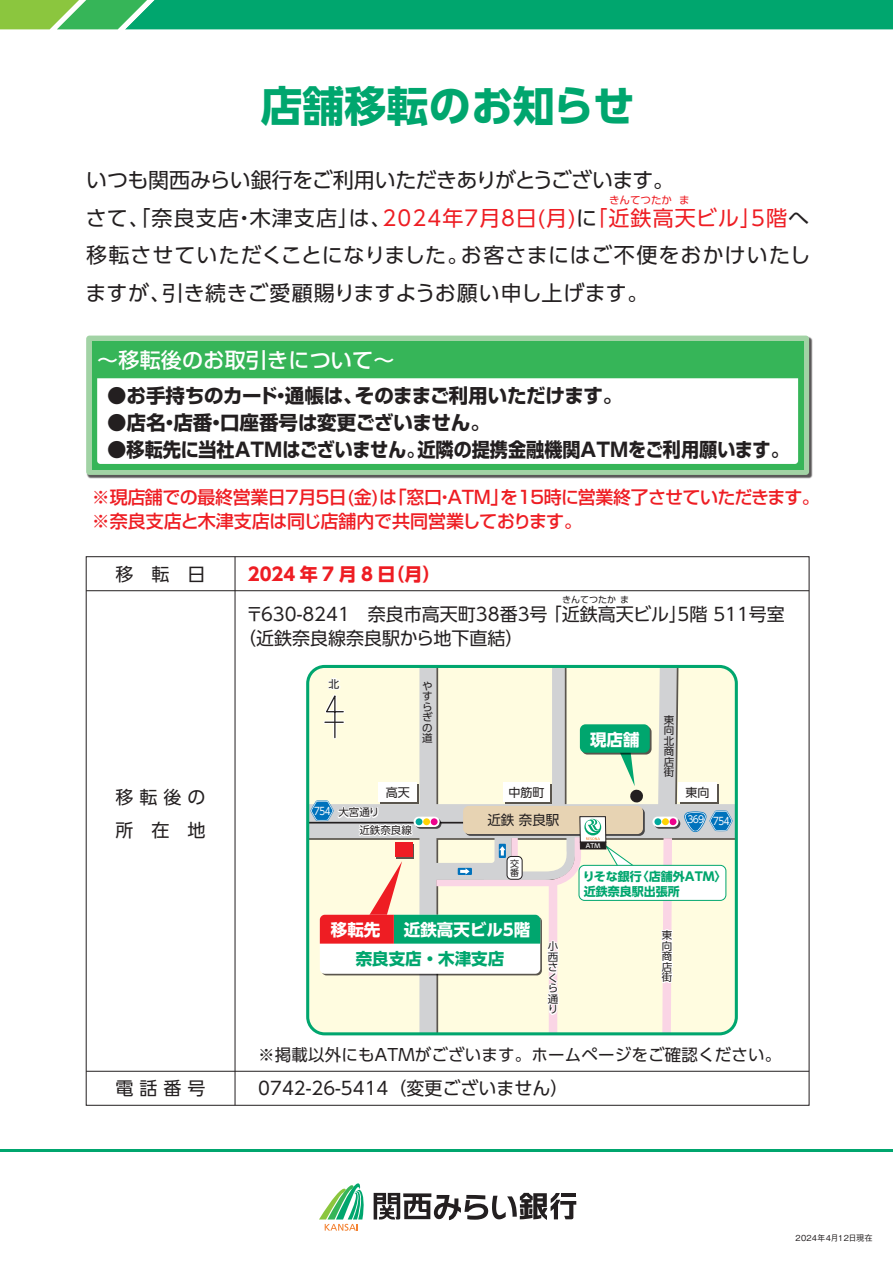
<style>
.page{position:relative;width:893px;height:1263px;background:#fff}
.page>*{position:absolute;margin:0;border:0;box-sizing:border-box;transform-origin:0 0}
.t1{font:700 42px "UD Shin Go Pro";color:#00a66e}
.t2{font:21px/37.5px "UD Shin Go Pro";letter-spacing:.015em;color:#231f20}
.t3{font:500 21px "Shin Go Pro";letter-spacing:.01em;color:#fff}
.t4{font:700 19.5px "Shin Go Pro";color:#231f20}
.t5{font:18px/33px "UD Shin Go Pro";color:#231f20}
.t6{font:500 18px/24px "Shin Go Pro";letter-spacing:-.02em;color:#ee1d23}
.t7{font:700 18px "UD Shin Go Pro";color:#ee1d23}
.t8{font:16.5px "UD Shin Go Pro";letter-spacing:.01em;color:#231f20}
.t9{font:700 16.5px "UD Shin Go Pro";color:#fff}
.t10{font:700 16.5px "UD Shin Go Pro";color:#00a66e}
.t11{font:13.5px "UD Shin Go Pro";color:#231f20}
.t12{font:700 12px/15px "UD Shin Go Pro";color:#00a66e}
.t13{font:12px "UD Shin Go Pro";color:#231f20}
.t14{font:11.25px "UD Shin Go Pro";color:#231f20;scale:1.04 1}
.t15{font:10.5px/10.5px "UD Shin Go Pro";color:#231f20}
.t16{font:10.5px "UD Shin Go Pro";color:#ee1d23}
.t17{font:10.35px "UD Shin Go Pro";letter-spacing:-.05em;color:#fff;scale:.85 1}
.t18{font:9.75px "UD Shin Go Pro";color:#fff;scale:.95 1}
.t19{font:9px/9px "UD Shin Go Pro";color:#231f20}
.t20{font:500 8.25px "Gothic BBB Pro";letter-spacing:.025em;color:#231f20}
.t21{font:500 6px "UD Shin Go Pro";color:#fff}
.s1{color:#ee1d23}
</style>
<div class="page">
<svg style="left:0;top:0;width:893px;height:29px;background:#11aa6b"></svg>
<hr style="left:0;top:1150px;width:893px;height:2px;background:#00a66e">
<svg style="left:319px;top:1183px;width:45px;height:48px"></svg>
<svg style="left:374px;top:1193px;width:202px;height:27px"></svg>
<img style="left:87px;top:336px;width:726px;height:143px">
<div style="left:86px;top:336px;width:723px;height:139px;background:#a2d3a5;border-radius:3px"></div>
<div style="left:92px;top:341px;width:712px;height:128px;background:#36b558"></div>
<div style="left:97px;top:378px;width:701px;height:86px;background:#fff"></div>
<hr style="left:86px;top:590px;width:723px;height:1px;background:#231f20">
<hr style="left:86px;top:1071px;width:723px;height:1px;background:#231f20">
<hr style="left:235px;top:557px;width:1px;height:548px;background:#231f20">
<svg style="left:310px;top:669px;width:424px;height:365px;background:#f4f3db"></svg>
<hr style="left:308px;top:822px;width:272px;height:1px;background:#231f20">
<svg style="left:654px;top:818px;width:26px;height:11px"></svg>
<svg style="left:652px;top:817px;width:26px;height:10px"></svg>
<div style="left:670px;top:818px;width:6px;height:7px;background:#ed028c;border-radius:50%"></div>
<div style="left:662px;top:818px;width:7px;height:7px;background:#fed304;border-radius:50%"></div>
<div style="left:654px;top:818px;width:7px;height:7px;background:#00a99d;border-radius:50%"></div>
<div style="left:680px;top:784px;width:39px;height:20px;background:#5a554d"></div>
<div style="left:678px;top:782px;width:39px;height:20px;background:#fff"></div>
<div style="left:549px;top:882px;width:8px;height:152px;background:#fad5e5"></div>
<svg style="left:658px;top:830px;width:18px;height:201px"></svg>
<svg style="left:582px;top:726px;width:70px;height:28px"></svg>
<div style="left:580px;top:724px;width:70px;height:29px;background:#00a66e;border-radius:6px"></div>
<svg style="left:684px;top:810px;width:49px;height:22px"></svg>
<div style="left:579px;top:865px;width:147px;height:35px;background:#fff;border-radius:6px"></div>
<div style="left:579px;top:865px;width:147px;height:36px;border:1px solid #00a66e;border-radius:6px"></div>
<svg style="left:311px;top:677px;width:333px;height:340px;background:#e4e5d0"></svg>
<div style="left:511px;top:838px;width:7px;height:33px;background:#fad5e5"></div>
<div style="left:507px;top:856px;width:15px;height:23px;background:#fff;border-radius:4px"></div>
<div style="left:507px;top:856px;width:15px;height:23px;border:1px solid #231f20;border-radius:4px"></div>
<div style="left:306px;top:665px;width:432px;height:370px;border:3px solid #00a66e;border-radius:17px"></div>
<h1 class="t1" style="left:260px;top:71px;width:376px">店舗移転のお知らせ</h1>
<p class="t2" style="left:85px;top:161px;width:726px">いつも関西みらい銀行をご利用いただきありがとうございます。<br>さて、「奈良支店・木津支店」は、<span class="s1">2024年7月8日(月)</span>に<span class="s1">「近鉄高天ビル」5階</span>へ移転させていただくことになりました。お客さまにはご不便をおかけいたしますが、引き続きご愛顧賜りますようお願い申し上げます。</p>
<p class="t16" style="left:609px;top:191px;width:82px">きんてつたか ま</p>
<p class="t3" style="left:97px;top:343px;width:299px">～移転後のお取引きについて～</p>
<p class="t4" style="left:107px;top:380px;width:517px">●お手持ちのカード・通帳は、そのままご利用いただけます。</p>
<p class="t4" style="left:107px;top:407px;width:384px">●店名・店番・口座番号は変更ございません。</p>
<p class="t4" style="left:107px;top:434px;width:683px">●移転先に当社ATMはございません。近隣の提携金融機関ATMをご利用願います。</p>
<p class="t6" style="left:92px;top:483px;width:730px">※現店舗での最終営業日7月5日(金)は「窓口・ATM」を15時に営業終了させていただきます。※奈良支店と木津支店は同じ店舗内で共同営業しております。</p>
<p class="t5" style="left:116px;top:557px;width:92px">移　転　日</p>
<p class="t7" style="left:248px;top:560px;width:194px">2024 年 7 月 8 日（月）</p>
<p class="t19" style="left:562px;top:595px;width:69px">きんてつたか ま</p>
<p class="t5" style="left:238px;top:601px;width:548px;line-height:24px;text-indent:7px">〒630-8241　奈良市高天町38番3号 「近鉄高天ビル」5階 511号室（近鉄奈良線奈良駅から地下直結）</p>
<p class="t5" style="left:116px;top:780px;width:92px">移転後の所　在　地</p>
<p class="t5" style="left:116px;top:1071px;width:91px">電話番号</p>
<p class="t14" style="left:328px;top:675px;width:13px">北</p>
<p class="t15" style="left:422px;top:680px;width:12px">やすらぎの道</p>
<p class="t9" style="left:590px;top:726px;width:51px">現店舗</p>
<p class="t15" style="left:664px;top:714px;width:12px;text-align:justify">東向北商店街</p>
<p class="t17" style="left:314px;top:802px;width:21px">754</p>
<p class="t13" style="left:386px;top:783px;width:25px">高天</p>
<p class="t13" style="left:509px;top:783px;width:37px">中筋町</p>
<p class="t13" style="left:686px;top:783px;width:25px">東向</p>
<p class="t11" style="left:487px;top:809px;width:73px">近鉄 奈良駅</p>
<p class="t15" style="left:359px;top:803px;width:54px;line-height:17.5px;text-indent:-21px">大宮通り<br>近鉄奈良線</p>
<p class="t18" style="left:687px;top:811px;width:19px">369</p>
<p class="t17" style="left:713px;top:812px;width:21px">754</p>
<p class="t19" style="left:510px;top:858px;width:10px">交番</p>
<p class="t21" style="left:586px;top:841px;width:16px">ATM</p>
<p class="t12" style="left:583px;top:868px;width:145px">りそな銀行〈店舗外ATM〉近鉄奈良駅出張所</p>
<p class="t9" style="left:404px;top:916px;width:128px">近鉄高天ビル5階</p>
<p class="t10" style="left:356px;top:945px;width:150px">奈良支店・木津支店</p>
<p class="t9" style="left:331px;top:916px;width:51px">移転先</p>
<p class="t15" style="left:548px;top:941px;width:12px">小西さくら通り</p>
<p class="t15" style="left:662px;top:929px;width:12px;text-align:justify">東向商店街</p>
<p class="t8" style="left:258px;top:1041px;width:524px">※掲載以外にもATMがございます。ホームページをご確認ください。</p>
<p class="t5" style="left:258px;top:1071px;width:312px">0742-26-5414（変更ございません）</p>
<p class="t20" style="left:796px;top:1231px;width:79px">2024年4月12日現在</p>
</div>
